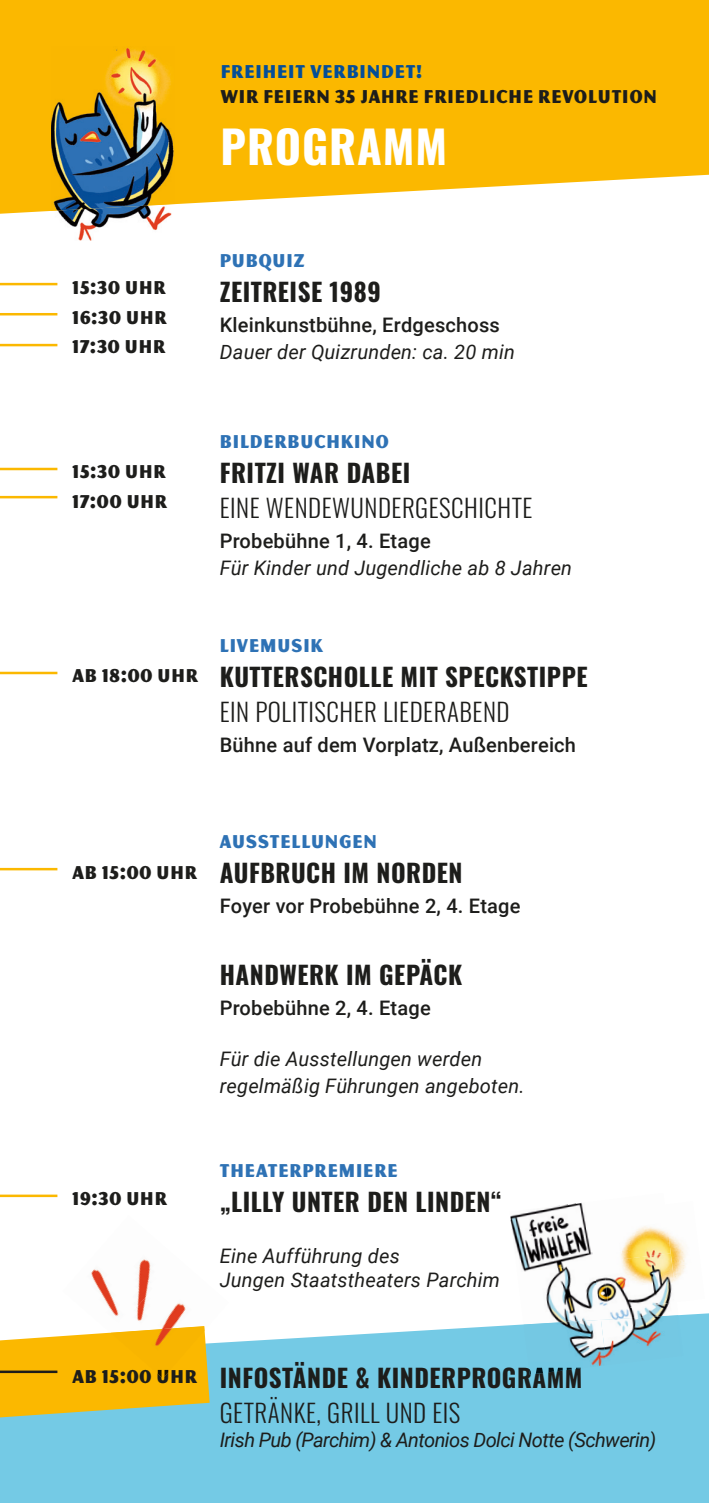
<style>
.page{position:relative;width:709px;height:1503px;background:#fff}
.page>*{position:absolute;margin:0;border:0;box-sizing:border-box;transform-origin:0 0}
.t1{font:700 45px "Oswald";letter-spacing:.02em;color:#fff}
.t2{font:700 25px "Oswald";letter-spacing:.02em;color:#1d1d1b}
.t3{font:300 25px "Oswald";letter-spacing:.02em;color:#1d1d1b}
.t4{font:italic 20px/27px "Roboto";letter-spacing:.01em;color:#1d1d1b}
.t5{font:500 20px "Roboto";letter-spacing:.01em;color:#1d1d1b}
.t6{font:condensed 20px/29.5px "Magnesium MVB";letter-spacing:.045em;color:#1d1d1b;text-align:justify}
.t7{font:condensed 20px "Magnesium MVB";letter-spacing:.045em;color:#2e72b5}
.t8{font:italic 20px "Roboto";letter-spacing:-.03em;color:#1d1d1b}
.t9{font:condensed 20px "Magnesium MVB";letter-spacing:.05em;color:#044e98}
</style>
<div class="page">
<div style="left:0;top:1313px;width:709px;height:189px;background:#74cae5"></div>
<svg style="left:0;top:0;width:709px;height:214px;background:#fbbf19"></svg>
<img style="left:51px;top:211px;width:124px;height:30px">
<img style="left:51px;top:47px;width:124px;height:164px">
<svg style="left:0;top:1326px;width:210px;height:91px;background:#eabd2a"></svg>
<hr style="left:0;top:283px;width:57px;height:2px;background:#fbb800">
<hr style="left:0;top:468px;width:57px;height:2px;background:#fbb800">
<hr style="left:0;top:313px;width:57px;height:2px;background:#fbb800">
<hr style="left:0;top:344px;width:57px;height:2px;background:#fbb800">
<hr style="left:0;top:496px;width:57px;height:2px;background:#fbb800">
<hr style="left:0;top:671px;width:57px;height:3px;background:#fbb800">
<hr style="left:0;top:868px;width:57px;height:2px;background:#fbb800">
<hr style="left:0;top:1194px;width:57px;height:3px;background:#fbb800">
<hr style="left:0;top:1370px;width:57px;height:2px;background:#1d1d1b">
<img style="left:670px;top:1234px;width:16px;height:45px">
<img style="left:510px;top:1202px;width:76px;height:61px">
<img style="left:586px;top:1229px;width:7px;height:27px">
<img style="left:517px;top:1263px;width:77px;height:61px">
<img style="left:594px;top:1262px;width:84px;height:57px">
<img style="left:523px;top:1319px;width:83px;height:49px">
<img style="left:601px;top:1315px;width:82px;height:50px">
<img style="left:528px;top:1361px;width:54px;height:13px">
<img style="left:621px;top:1226px;width:49px;height:27px">
<img style="left:603px;top:1253px;width:73px;height:57px">
<img style="left:62px;top:1269px;width:53px;height:63px">
<img style="left:115px;top:1259px;width:114px;height:73px">
<img style="left:110px;top:1326px;width:95px;height:43px">
<img style="left:153px;top:1369px;width:18px;height:9px">
<p class="t9" style="left:221px;top:58px;width:203px">FREIHEIT VERBINDET!</p>
<p class="t6" style="left:221px;top:81px;width:438px">WIR FEIERN 35 JAHRE FRIEDLICHE REVOLUTION</p>
<h1 class="t1" style="left:221px;top:123px;width:228px">PROGRAMM</h1>
<p class="t6" style="left:72px;top:272px;width:96px">15:30 UHR 16:30 UHR 17:30 UHR</p>
<p class="t7" style="left:220px;top:247px;width:86px">PUBQUIZ</p>
<p class="t2" style="left:220px;top:278px;width:162px">ZEITREISE 1989</p>
<p class="t5" style="left:220px;top:311px;width:282px">Kleinkunstbühne, Erdgeschoss</p>
<p class="t4" style="left:220px;top:337px;width:296px">Dauer der Quizrunden: ca. 20 min</p>
<p class="t6" style="left:72px;top:456px;width:96px">15:30 UHR<br>17:00 UHR</p>
<p class="t7" style="left:220px;top:428px;width:170px">BILDERBUCHKINO</p>
<p class="t2" style="left:220px;top:459px;width:192px">FRITZI WAR DABEI</p>
<p class="t3" style="left:220px;top:485px;width:314px">EINE WENDEWUNDERGESCHICHTE</p>
<p class="t5" style="left:220px;top:526px;width:212px">Probebühne 1, 4. Etage</p>
<p class="t4" style="left:220px;top:553px;width:354px">Für Kinder und Jugendliche ab 8 Jahren</p>
<p class="t6" style="left:72px;top:660px;width:127px">AB 18:00 UHR</p>
<p class="t7" style="left:220px;top:633px;width:104px">LIVEMUSIK</p>
<p class="t2" style="left:220px;top:664px;width:369px">KUTTERSCHOLLE MIT SPECKSTIPPE</p>
<p class="t3" style="left:220px;top:690px;width:291px">EIN POLITISCHER LIEDERABEND</p>
<p class="t5" style="left:220px;top:731px;width:358px">Bühne auf dem Vorplatz, Außenbereich</p>
<p class="t6" style="left:72px;top:857px;width:126px">AB 15:00 UHR</p>
<p class="t7" style="left:220px;top:828px;width:158px">AUSSTELLUNGEN</p>
<p class="t2" style="left:220px;top:859px;width:244px">AUFBRUCH IM NORDEN</p>
<p class="t5" style="left:220px;top:891px;width:302px">Foyer vor Probebühne 2, 4. Etage</p>
<p class="t2" style="left:220px;top:962px;width:244px">HANDWERK IM GEPÄCK</p>
<p class="t5" style="left:220px;top:994px;width:212px">Probebühne 2, 4. Etage</p>
<p class="t4" style="left:220px;top:1045px;width:306px">Für die Ausstellungen werden regelmäßig Führungen angeboten.</p>
<p class="t6" style="left:72px;top:1182px;width:96px">19:30 UHR</p>
<p class="t7" style="left:220px;top:1157px;width:179px">THEATERPREMIERE</p>
<p class="t2" style="left:220px;top:1188px;width:284px">„LILLY UNTER DEN LINDEN“</p>
<p class="t4" style="left:220px;top:1243px;width:282px;line-height:24px">Eine Aufführung des<br>Jungen Staatstheaters Parchim</p>
<p class="t6" style="left:72px;top:1360px;width:126px">AB 15:00 UHR</p>
<p class="t2" style="left:220px;top:1364px;width:364px">INFOSTÄNDE &amp; KINDERPROGRAMM</p>
<p class="t3" style="left:220px;top:1390px;width:242px">GETRÄNKE, GRILL UND EIS</p>
<p class="t8" style="left:220px;top:1425px;width:438px">Irish Pub (Parchim) &amp; Antonios Dolci Notte (Schwerin)</p>
</div>
